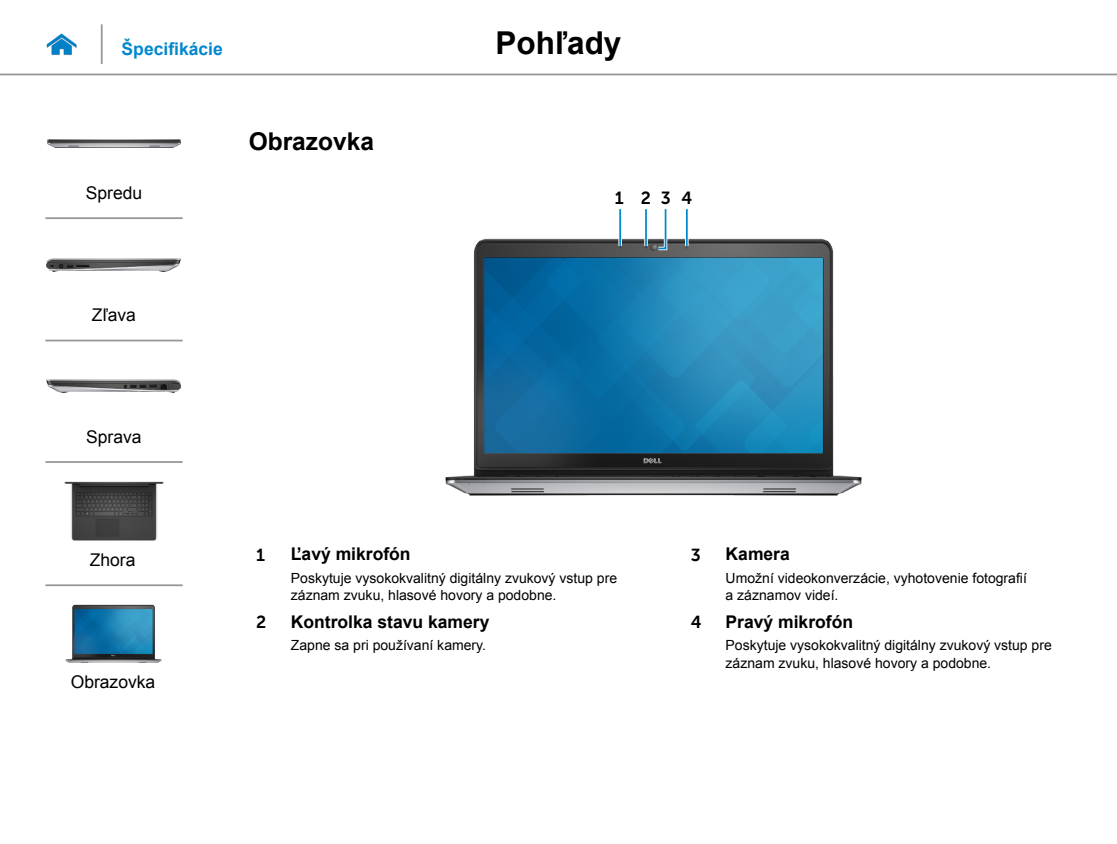
<style>
.page{position:relative;width:1117px;height:844px;background:#fff}
.page>*{position:absolute;margin:0;border:0;box-sizing:border-box;transform-origin:0 0}
.t1{font:700 31.5px "Arial";color:#000}
.Head2{font:700 24.5px "Arial";color:#000}
.Callout_Head{font:700 17.5px "Arial";color:#000}
.t2{font:17.5px "Arial";color:#000}
.t3{font:700 17.5px "Arial";color:#0087cc}
.Callout_Head-2{font:700 17.5px "Museo Sans For Dell";color:#000}
.Callout-L{font:17.5px "Museo Sans For Dell 700";color:#000}
.Callout_description{font:14px/17.5px "Arial";color:#000}
</style>
<div class="page">
<hr style="left:0;top:74px;width:1116px;height:1px;background:#939598">
<img style="left:46px;top:33px;width:31px;height:23px">
<img style="left:445px;top:233px;width:417px;height:263px">
<hr style="left:618px;top:209px;width:3px;height:37px;background:#fff">
<hr style="left:619px;top:209px;width:2px;height:37px;background:#0087cc">
<hr style="left:644px;top:209px;width:3px;height:37px;background:#fff">
<hr style="left:645px;top:209px;width:1px;height:37px;background:#0087cc">
<hr style="left:685px;top:209px;width:3px;height:37px;background:#fff">
<hr style="left:685px;top:209px;width:2px;height:37px;background:#0087cc">
<svg style="left:655px;top:209px;width:14px;height:43px"></svg>
<hr style="left:101px;top:24px;width:2px;height:40px;background:#939598">
<img style="left:47px;top:139px;width:134px;height:9px">
<img style="left:46px;top:258px;width:135px;height:14px">
<img style="left:46px;top:379px;width:135px;height:14px">
<img style="left:64px;top:481px;width:100px;height:59px">
<img style="left:65px;top:604px;width:97px;height:58px">
<hr style="left:45px;top:217px;width:138px;height:2px;background:#939598">
<hr style="left:45px;top:339px;width:138px;height:2px;background:#939598">
<hr style="left:45px;top:461px;width:138px;height:2px;background:#939598">
<hr style="left:45px;top:584px;width:138px;height:2px;background:#939598">
<p class="t3" style="left:122px;top:37px;width:103px">Špecifikácie</p>
<h1 class="t1" style="left:495px;top:22px;width:127px">Pohľady</h1>
<p class="t2" style="left:86px;top:181px;width:58px">Spredu</p>
<p class="t2" style="left:92px;top:303px;width:46px">Zľava</p>
<p class="t2" style="left:86px;top:425px;width:57px">Sprava</p>
<p class="t2" style="left:90px;top:548px;width:47px">Zhora</p>
<p class="t2" style="left:71px;top:670px;width:86px">Obrazovka</p>
<p class="Head2" style="left:249px;top:125px;width:127px">Obrazovka</p>
<p class="Callout-L" style="left:614px;top:188px;width:10px">1</p>
<p class="Callout-L" style="left:640px;top:188px;width:12px">2</p>
<p class="Callout-L" style="left:660px;top:188px;width:12px">3</p>
<p class="Callout-L" style="left:681px;top:188px;width:12px">4</p>
<p class="Callout_Head-2" style="left:256px;top:544px;width:10px">1</p>
<p class="Callout_Head" style="left:291px;top:542px;width:121px">Ľavý mikrofón</p>
<p class="Callout_description" style="left:291px;top:569px;width:328px">Poskytuje vysokokvalitný digitálny zvukový vstup pre záznam zvuku, hlasové hovory a podobne.</p>
<p class="Callout_Head-2" style="left:256px;top:612px;width:12px">2</p>
<p class="Callout_Head" style="left:291px;top:610px;width:200px">Kontrolka stavu kamery</p>
<p class="Callout_description" style="left:291px;top:636px;width:197px">Zapne sa pri používaní kamery.</p>
<p class="Callout_Head-2" style="left:690px;top:544px;width:12px">3</p>
<p class="Callout_Head" style="left:725px;top:542px;width:66px">Kamera</p>
<p class="Callout_description" style="left:725px;top:569px;width:303px">Umožní videokonverzácie, vyhotovenie fotografií a záznamov videí.</p>
<p class="Callout_Head-2" style="left:690px;top:612px;width:12px">4</p>
<p class="Callout_Head" style="left:725px;top:610px;width:129px">Pravý mikrofón</p>
<p class="Callout_description" style="left:725px;top:636px;width:328px">Poskytuje vysokokvalitný digitálny zvukový vstup pre záznam zvuku, hlasové hovory a podobne.</p>
</div>
